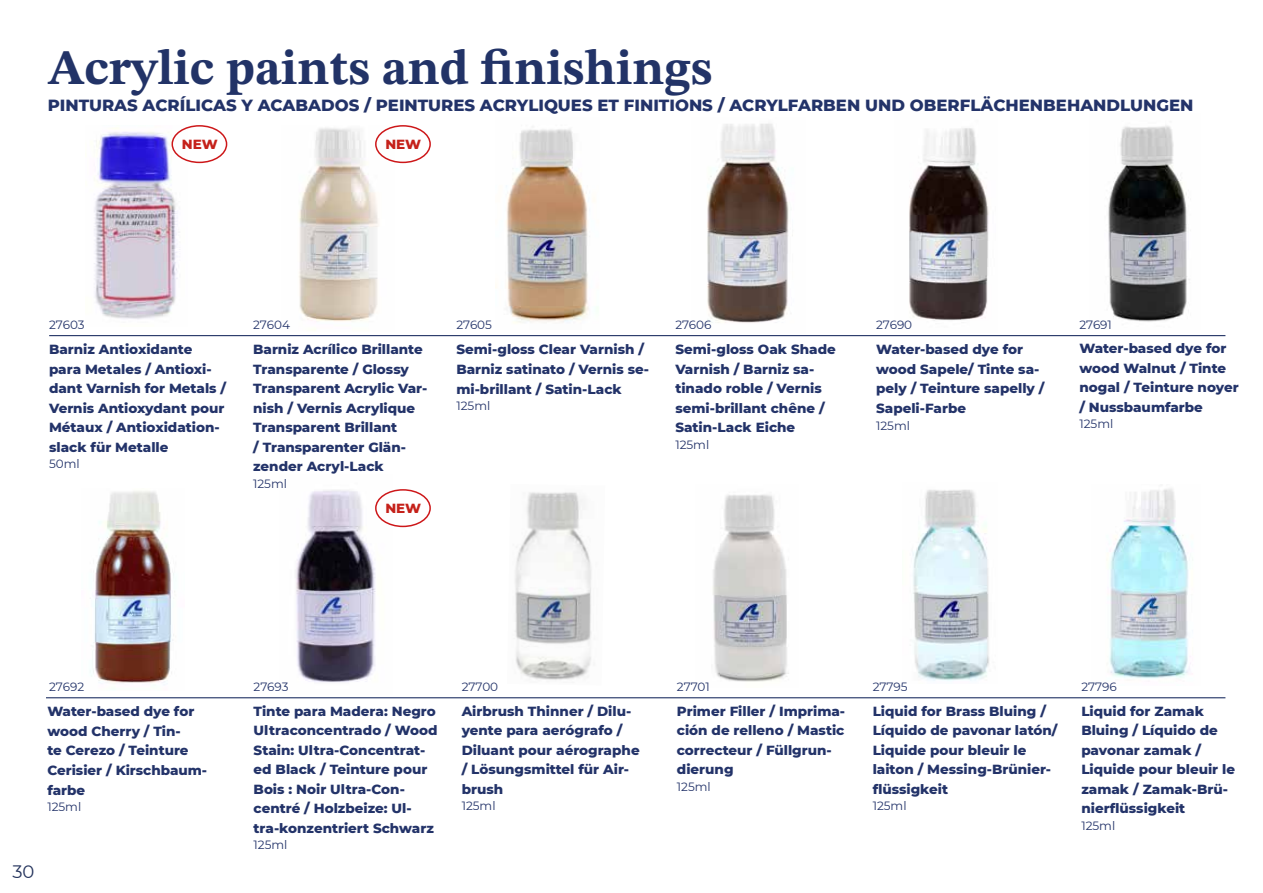
<style>
.page{position:relative;width:1263px;height:893px;background:#fff}
.page>*{position:absolute;margin:0;border:0;box-sizing:border-box;transform-origin:0 0}
.t1{font:49.5px "STIX Two Text";color:#223367}
.t2{font:18px "Montserrat";color:#24335c}
.t3{font:800 16.5px "Montserrat";color:#233369}
.t4{font:800 13.5px/19.5px "Montserrat";color:#233369}
.t5{font:800 13.5px "Montserrat";letter-spacing:-.005em;color:#c5211a}
.t6{font:12px "Montserrat";color:#233369}
</style>
<div class="page">
<img style="left:909px;top:128px;width:80px;height:193px">
<img style="left:1108px;top:125px;width:82px;height:197px">
<img style="left:90px;top:491px;width:85px;height:193px">
<img style="left:515px;top:492px;width:77px;height:188px">
<img style="left:1109px;top:488px;width:82px;height:191px">
<img style="left:712px;top:494px;width:77px;height:188px">
<img style="left:913px;top:489px;width:76px;height:192px">
<img style="left:495px;top:129px;width:100px;height:194px">
<img style="left:707px;top:123px;width:86px;height:200px">
<hr style="left:49px;top:335px;width:1176px;height:1px;background:#223365">
<hr style="left:46px;top:697px;width:1179px;height:1px;background:#223365">
<img style="left:94px;top:126px;width:94px;height:193px">
<img style="left:299px;top:126px;width:94px;height:204px">
<img style="left:295px;top:490px;width:97px;height:193px">
<div style="left:171px;top:125px;width:56px;height:38px;border:2px solid #cd1719;border-radius:50%"></div>
<div style="left:375px;top:125px;width:56px;height:38px;border:2px solid #cd1719;border-radius:50%"></div>
<div style="left:375px;top:489px;width:56px;height:38px;border:2px solid #cd1719;border-radius:50%"></div>
<h1 class="t1" style="left:48px;top:33px;width:666px">Acrylic paints and finishings</h1>
<p class="t3" style="left:48px;top:93px;width:1147px">PINTURAS ACRÍLICAS Y ACABADOS / PEINTURES ACRYLIQUES ET FINITIONS / ACRYLFARBEN UND OBERFLÄCHENBEHANDLUNGEN</p>
<p class="t5" style="left:182px;top:134px;width:37px">NEW</p>
<p class="t5" style="left:385px;top:134px;width:37px">NEW</p>
<p class="t6" style="left:49px;top:316px;width:37px">27603</p>
<p class="t4" style="left:49px;top:339px;width:179px">Barniz Antioxidante para Metales / Antioxi&shy;dant Varnish for Metals /<br>Vernis Antioxydant pour<br>Métaux / Antioxidation&shy;slack für Metalle</p>
<p class="t6" style="left:49px;top:456px;width:32px">50ml</p>
<p class="t6" style="left:253px;top:316px;width:38px">27604</p>
<p class="t6" style="left:456px;top:316px;width:37px">27605</p>
<p class="t6" style="left:675px;top:316px;width:38px">27606</p>
<p class="t6" style="left:876px;top:316px;width:38px">27690</p>
<p class="t6" style="left:1079px;top:316px;width:34px">27691</p>
<p class="t4" style="left:253px;top:339px;width:176px">Barniz Acrílico Brillante<br>Transparente / Glossy<br>Transparent Acrylic Var&shy;nish / Vernis Acrylique<br>Transparent Brillant<br>/ Transparenter Glän&shy;zender Acryl-Lack</p>
<p class="t6" style="left:253px;top:475px;width:35px">125ml</p>
<p class="t5" style="left:385px;top:498px;width:37px">NEW</p>
<p class="t4" style="left:456px;top:339px;width:194px">Semi-gloss Clear Varnish /<br>Barniz satinato / Vernis se&shy;mi-brillant / Satin-Lack</p>
<p class="t6" style="left:456px;top:398px;width:35px">125ml</p>
<p class="t4" style="left:675px;top:339px;width:162px">Semi-gloss Oak Shade<br>Varnish / Barniz sa&shy;tinado roble / Vernis semi-brillant chêne /<br>Satin-Lack Eiche</p>
<p class="t6" style="left:675px;top:436px;width:35px">125ml</p>
<p class="t4" style="left:876px;top:339px;width:170px">Water-based dye for wood Sapele/ Tinte sa&shy;pely / Teinture sapelly /<br>Sapeli-Farbe</p>
<p class="t6" style="left:876px;top:417px;width:35px">125ml</p>
<p class="t4" style="left:1079px;top:338px;width:161px">Water-based dye for wood Walnut / Tinte nogal / Teinture noyer / Nussbaumfarbe</p>
<p class="t6" style="left:1079px;top:416px;width:35px">125ml</p>
<h2 class="t2" style="left:12px;top:859px;width:24px">30</h2>
<p class="t6" style="left:49px;top:679px;width:37px">27692</p>
<p class="t6" style="left:254px;top:679px;width:36px">27693</p>
<p class="t6" style="left:462px;top:679px;width:38px">27700</p>
<p class="t6" style="left:677px;top:679px;width:34px">27701</p>
<p class="t6" style="left:873px;top:679px;width:37px">27795</p>
<p class="t6" style="left:1081px;top:679px;width:37px">27796</p>
<p class="t4" style="left:47px;top:701px;width:161px">Water-based dye for wood Cherry / Tin-<br>te Cerezo / Teinture<br>Cerisier / Kirschbaum&shy;farbe</p>
<p class="t6" style="left:47px;top:799px;width:35px">125ml</p>
<p class="t4" style="left:254px;top:700px;width:185px">Tinte para Madera: Negro<br>Ultraconcentrado / Wood<br>Stain: Ultra-Concentrat&shy;ed Black / Teinture pour<br>Bois : Noir Ultra-Con&shy;centré / Holzbeize: Ul&shy;tra-konzentriert Schwarz</p>
<p class="t6" style="left:254px;top:837px;width:35px">125ml</p>
<p class="t4" style="left:462px;top:700px;width:179px">Airbrush Thinner / Dilu&shy;yente para aerógrafo /<br>Diluant pour aérographe / Lösungsmittel für Air&shy;brush</p>
<p class="t6" style="left:462px;top:798px;width:35px">125ml</p>
<p class="t4" style="left:677px;top:700px;width:170px">Primer Filler / Imprima&shy;ción de relleno / Mastic correcteur / Füllgrun&shy;dierung</p>
<p class="t6" style="left:677px;top:778px;width:35px">125ml</p>
<p class="t4" style="left:873px;top:700px;width:186px">Liquid for Brass Bluing /<br>Líquido de pavonar latón/<br>Liquide pour bleuir le laiton / Messing-Brünier&shy;flüssigkeit</p>
<p class="t6" style="left:873px;top:798px;width:35px">125ml</p>
<p class="t4" style="left:1081px;top:700px;width:155px">Liquid for Zamak<br>Bluing / Líquido de pavonar zamak /<br>Liquide pour bleuir le zamak / Zamak-Brü&shy;nierflüssigkeit</p>
<p class="t6" style="left:1081px;top:817px;width:35px">125ml</p>
</div>
